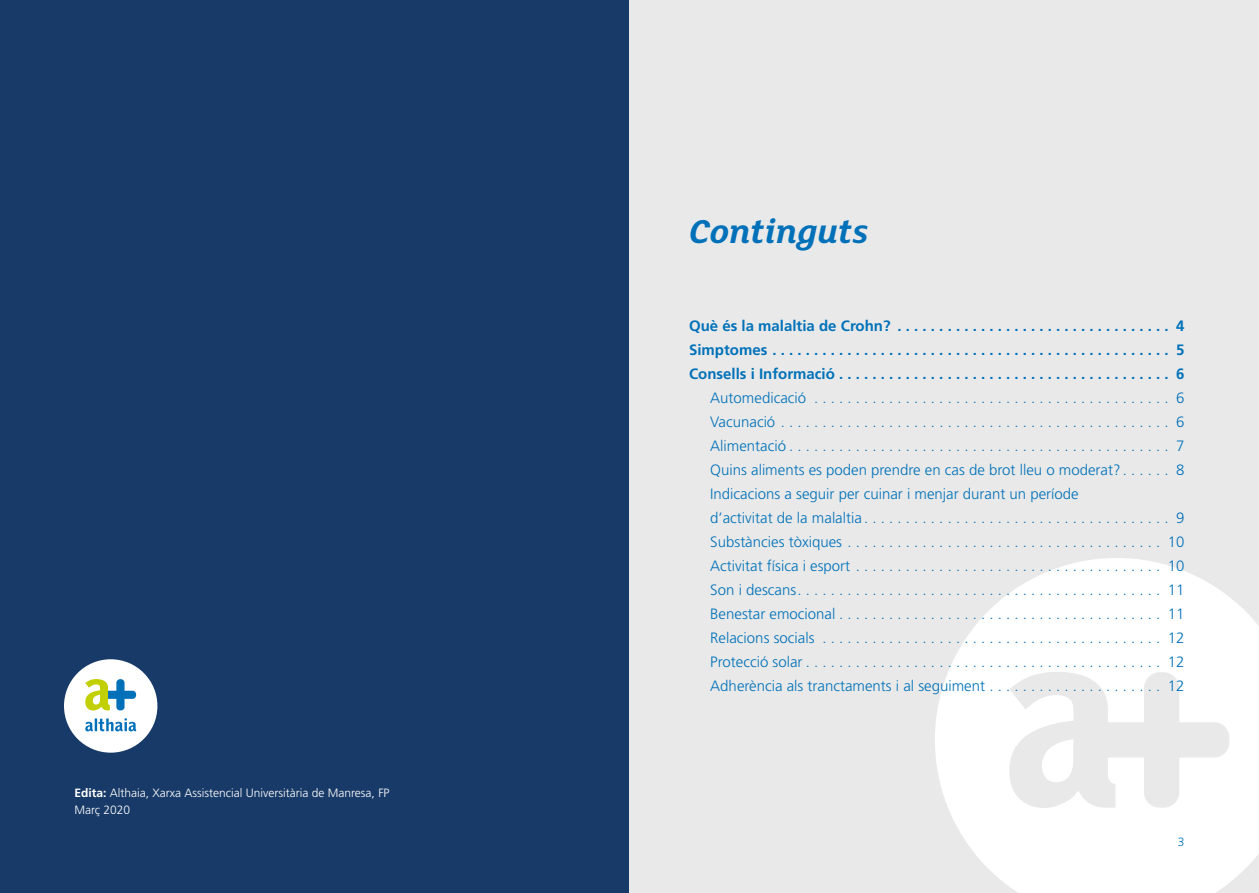
<style>
.page{position:relative;width:1259px;height:893px;background:#fff}
.page>*{position:absolute;margin:0;border:0;box-sizing:border-box;transform-origin:0 0}
.t1{font:italic 700 36px "FS Lola";color:#0071b9}
.t2{font:300 15px/24px "Frutiger LT Std";color:#0071b9}
.t3{font:700 15px "Frutiger LT Std";color:#0071b9}
.t4{font:300 12px "Frutiger LT Std";color:#fff}
.t5{font:300 12px "Frutiger LT Std";color:#0071b9}
.t6{font:300 10.5px "Frutiger LT Std";color:#0071b9}
.s1{font-weight:700}
</style>
<div class="page">
<div style="left:0;top:0;width:629px;height:893px;background:#183a68"></div>
<div style="left:629px;top:0;width:630px;height:893px;background:#e9e9e9"></div>
<svg style="left:935px;top:558px;width:324px;height:335px;fill:#fff"></svg>
<div style="left:64px;top:659px;width:93px;height:94px;background:#fff;border-radius:50%"></div>
<svg style="left:85px;top:718px;width:51px;height:13px"></svg>
<svg style="left:85px;top:679px;width:51px;height:31px"></svg>
<p class="t4" style="left:74px;top:786px;width:317px"><span class="s1">Edita:</span> Althaia, Xarxa Assistencial Universitària de Manresa, FP</p>
<p class="t4" style="left:74px;top:803px;width:57px">Març 2020</p>
<p class="t1" style="left:689px;top:207px;width:181px">Continguts</p>
<p class="t3" style="left:689px;top:317px;width:497px">Què és la malaltia de Crohn? . . . . . . . . . . . . . . . . . . . . . . . . . . . . . . . . . 4</p>
<p class="t3" style="left:689px;top:341px;width:497px">Simptomes . . . . . . . . . . . . . . . . . . . . . . . . . . . . . . . . . . . . . . . . . . . . . . . . 5</p>
<p class="t3" style="left:689px;top:365px;width:497px">Consells i Informació . . . . . . . . . . . . . . . . . . . . . . . . . . . . . . . . . . . . . . . . 6</p>
<p class="t2" style="left:710px;top:386px;width:476px">Automedicació . . . . . . . . . . . . . . . . . . . . . . . . . . . . . . . . . . . . . . . . . . . 6</p>
<p class="t2" style="left:710px;top:410px;width:476px">Vacunació . . . . . . . . . . . . . . . . . . . . . . . . . . . . . . . . . . . . . . . . . . . . . . . 6</p>
<p class="t2" style="left:710px;top:434px;width:476px">Alimentació . . . . . . . . . . . . . . . . . . . . . . . . . . . . . . . . . . . . . . . . . . . . . . 7</p>
<p class="t2" style="left:710px;top:458px;width:476px">Quins aliments es poden prendre en cas de brot lleu o moderat? . . . . . . 8</p>
<p class="t2" style="left:710px;top:482px;width:476px">Indicacions a seguir per cuinar i menjar durant un període<br>d’activitat de la malaltia . . . . . . . . . . . . . . . . . . . . . . . . . . . . . . . . . . . . . 9</p>
<p class="t2" style="left:710px;top:530px;width:476px">Substàncies tòxiques . . . . . . . . . . . . . . . . . . . . . . . . . . . . . . . . . . . . . . 10</p>
<p class="t2" style="left:710px;top:554px;width:476px">Activitat física i esport . . . . . . . . . . . . . . . . . . . . . . . . . . . . . . . . . . . . . 10</p>
<p class="t2" style="left:710px;top:578px;width:476px">Son i descans . . . . . . . . . . . . . . . . . . . . . . . . . . . . . . . . . . . . . . . . . . . . 11</p>
<p class="t2" style="left:710px;top:602px;width:476px">Benestar emocional . . . . . . . . . . . . . . . . . . . . . . . . . . . . . . . . . . . . . . . 11</p>
<p class="t2" style="left:710px;top:626px;width:476px">Relacions socials . . . . . . . . . . . . . . . . . . . . . . . . . . . . . . . . . . . . . . . . . 12</p>
<p class="t2" style="left:710px;top:650px;width:476px">Protecció solar . . . . . . . . . . . . . . . . . . . . . . . . . . . . . . . . . . . . . . . . . . . 12</p>
<p class="t2" style="left:710px;top:674px;width:476px">Adherència als tranctaments i al seguiment . . . . . . . . . . . . . . . . . . . . . 12</p>
<p class="t6" style="left:1178px;top:835px;width:7px">3</p>
<p class="t5" style="left:1178px;top:835px;width:8px">3</p>
</div>
